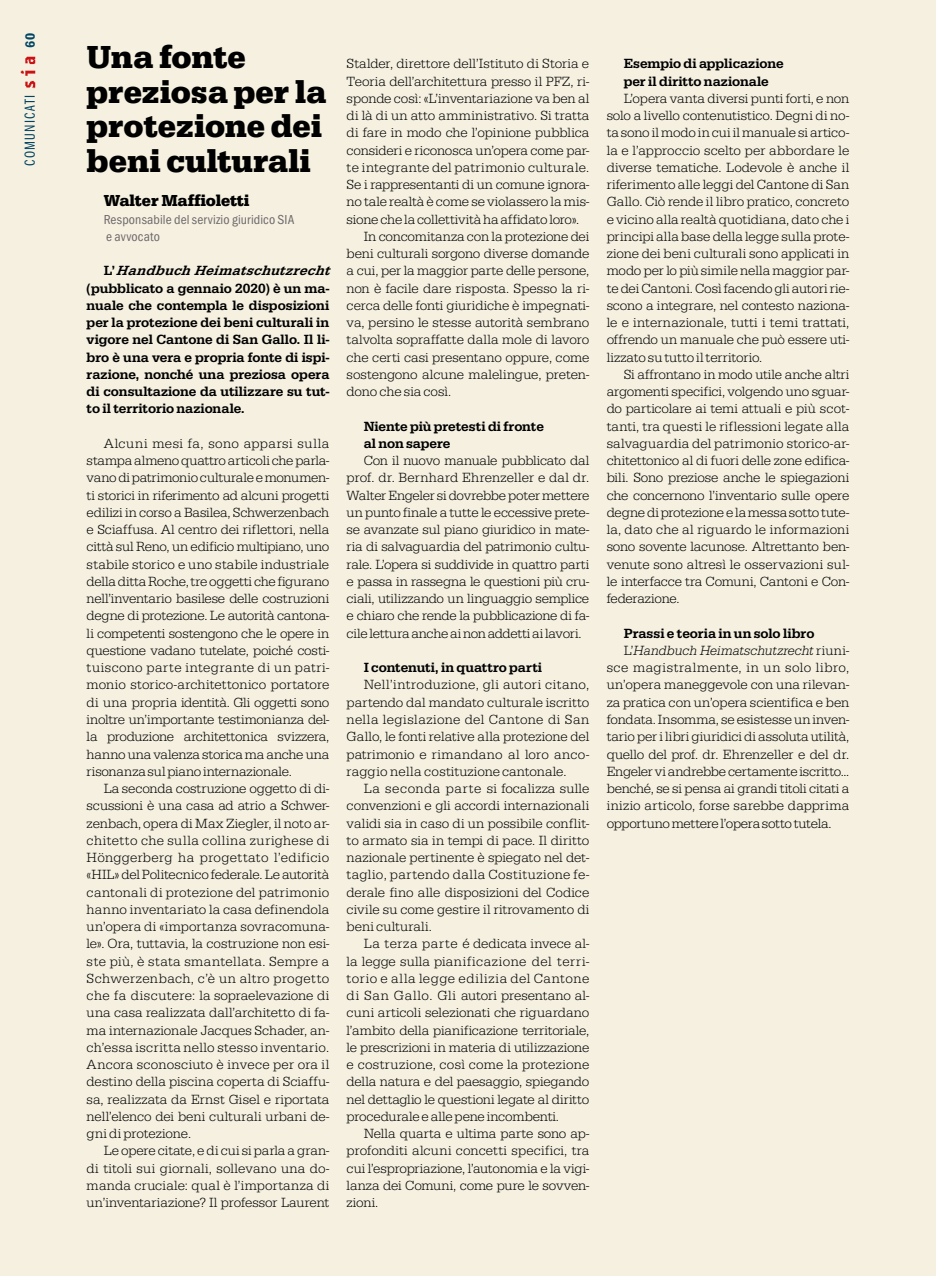
<style>
.page{position:relative;width:936px;height:1276px;background:#fff}
.page>*{position:absolute;margin:0;border:0;box-sizing:border-box;transform-origin:0 0}
.t1{font:700 33px/34.5px "Serifa";color:#000}
.t2{font:700 16.5px "Serifa";letter-spacing:-.01em;color:#000}
.t3{font:15px "ITC Franklin Gothic Std Bk Cp";letter-spacing:.09em;color:#004563}
.t4{font:13.95px "ITC Franklin Gothic Std Dm Cd";color:#004563}
.t5{font:300 13.8px/17.2px "Serifa";letter-spacing:-.005em;color:#000;text-align:justify}
.t6{font:500 13.8px/17.2px "Serifa";color:#000}
.t7{font:300 13.8px "Serifa";letter-spacing:.015em;color:#000}
.t8{font:300 13.8px "Serifa";letter-spacing:.025em;color:#000}
.t9{font:italic 300 13.8px "Serifa";letter-spacing:-.005em;color:#000}
.t10{font:300 13.8px "Serifa";letter-spacing:.04em;color:#000}
.t11{font:condensed 13.5px/17.2px "ITC Franklin Gothic Std";letter-spacing:.01em;color:#6e686b}
.s1{font-style:italic}
.s2{font-style:normal}
</style>
<div class="page">
<div style="left:0;top:1px;width:934px;height:1275px;background:#f5f0e0"></div>
<img style="left:20px;top:56px;width:15px;height:33px">
<p class="t4" style="left:22px;top:48px;width:16px;rotate:-90deg">60</p>
<p class="t3" style="left:22px;top:166px;width:73px;rotate:-90deg">COMUNICATI</p>
<h1 class="t1" style="left:87px;top:40px;width:241px">Una fonte preziosa per la protezione dei beni culturali</h1>
<p class="t2" style="left:104px;top:191px;width:147px">Walter Maffioletti</p>
<p class="t11" style="left:104px;top:211px;width:192px">Responsabile del servizio giuridico SIA e avvocato</p>
<p class="t6" style="left:87px;top:262px;width:250px;text-indent:17px">L ’ <span class="s1">HandbuchHeimatschutzrecht </span>(pubblicato a gennaio 2020) è un ma&shy;nuale che contempla le disposizioni per la protezione dei beni culturali in vigore nel Cantone di San Gallo. Il li&shy;bro è una vera e propria fonte di ispi&shy;razione, nonché una preziosa opera di consultazione da utilizzare su tut&shy;to il territorio nazionale.</p>
<p class="t5" style="left:87px;top:435px;width:244px;text-indent:17px">Alcuni mesi fa, sono apparsi sulla stampa almeno quattro articoli che parla&shy;vano di patrimonio culturale e monumen&shy;ti storici in riferimento ad alcuni progetti edilizi in corso a Basilea, Schwerzenbach e Sciaffusa. Al centro dei riflettori, nella città sul Reno, un edificio multipiano, uno stabile storico e uno stabile industriale della ditta Roche, tre oggetti che figurano nell’inventario basilese delle costruzioni degne di protezione. Le autorità cantona&shy;li competenti sostengono che le opere in questione vadano tutelate, poiché costi&shy;tuiscono parte integrante di un patri&shy;monio storico-architettonico portatore di una propria identità. Gli oggetti sono inoltre un’importante testimonianza del&shy;la produzione architettonica svizzera, hanno una valenza storica ma anche una risonanza sul piano internazionale.</p>
<p class="t5" style="left:87px;top:780px;width:244px;text-indent:17px">La seconda costruzione oggetto di di&shy;scussioni è una casa ad atrio a Schwer&shy;zenbach, opera di Max Ziegler, il noto ar&shy;chitetto che sulla collina zurighese di Hönggerberg ha progettato l’edificio «HIL» del Politecnico federale. Le autorità cantonali di protezione del patrimonio hanno inventariato la casa definendola un’opera di «importanza sovracomuna&shy;le». Ora, tuttavia, la costruzione non esi&shy;ste più, è stata smantellata. Sempre a Schwerzenbach, c’è un altro progetto che fa discutere: la sopraelevazione di una casa realizzata dall’architetto di fa&shy;ma internazionale Jacques Schader, an&shy;ch’essa iscritta nello stesso inventario.<br>Ancora sconosciuto è invece per ora il destino della piscina coperta di Sciaffu&shy;sa, realizzata da Ernst Gisel e riportata nell’elenco dei beni culturali urbani de&shy;gni di protezione.</p>
<p class="t5" style="left:87px;top:1142px;width:244px;text-indent:17px">Le opere citate, e di cui si parla a gran&shy;di titoli sui giornali, sollevano una do&shy;manda cruciale: qual è l’importanza di un’inventariazione? Il professor Laurent</p>
<p class="t5" style="left:346px;top:55px;width:244px">Stalder, direttore dell’Istituto di Storia e</p>
<p class="t5" style="left:346px;top:72px;width:244px">Teoria dell’architettura presso il PFZ, ri-</p>
<p class="t5" style="left:346px;top:90px;width:244px">sponde così: «L’inventariazione va ben al</p>
<p class="t7" style="left:346px;top:108px;width:244px">di là di un atto amministrativo. Si tratta</p>
<p class="t5" style="left:346px;top:124px;width:244px">di fare in modo che l’opinione pubblica</p>
<p class="t5" style="left:346px;top:141px;width:244px">consideri e riconosca un’opera come par-</p>
<p class="t8" style="left:346px;top:159px;width:244px">te integrante del patrimonio culturale.</p>
<p class="t5" style="left:346px;top:176px;width:244px">Se i rappresentanti di un comune ignora-</p>
<p class="t5" style="left:346px;top:193px;width:244px">no tale realtà è come se violassero la mis-</p>
<p class="t5" style="left:346px;top:210px;width:234px">sione che la collettività ha affidato loro».</p>
<p class="t5" style="left:363px;top:228px;width:227px">In concomitanza con la protezione dei</p>
<p class="t5" style="left:346px;top:245px;width:244px">beni culturali sorgono diverse domande</p>
<p class="t5" style="left:346px;top:262px;width:244px">a cui, per la maggior parte delle persone,</p>
<p class="t5" style="left:346px;top:279px;width:244px">non è facile dare risposta. Spesso la ri-</p>
<p class="t5" style="left:346px;top:297px;width:244px">cerca delle fonti giuridiche è impegnati-</p>
<p class="t5" style="left:346px;top:314px;width:244px">va, persino le stesse autorità sembrano</p>
<p class="t5" style="left:346px;top:331px;width:244px">talvolta sopraffatte dalla mole di lavoro</p>
<p class="t5" style="left:346px;top:348px;width:244px">che certi casi presentano oppure, come</p>
<p class="t5" style="left:346px;top:366px;width:244px">sostengono alcune malelingue, preten-</p>
<p class="t5" style="left:346px;top:383px;width:106px">dono che sia così.</p>
<p class="t6" style="left:363px;top:417px;width:182px">Niente più pretesti di fronte al non sapere</p>
<p class="t5" style="left:346px;top:452px;width:244px;text-indent:17px">Con il nuovo manuale pubblicato dal prof. dr. Bernhard Ehrenzeller e dal dr.<br>Walter Engeler si dovrebbe poter mettere un punto finale a tutte le eccessive prete&shy;se avanzate sul piano giuridico in mate&shy;ria di salvaguardia del patrimonio cultu&shy;rale. L’opera si suddivide in quattro parti e passa in rassegna le questioni più cru&shy;ciali, utilizzando un linguaggio semplice e chiaro che rende la pubblicazione di fa&shy;cile lettura anche ai non addetti ai lavori.</p>
<p class="t6" style="left:363px;top:659px;width:180px">I contenuti, in quattro parti</p>
<p class="t5" style="left:346px;top:676px;width:244px;text-indent:17px">Nell’introduzione, gli autori citano, partendo dal mandato culturale iscritto nella legislazione del Cantone di San Gallo, le fonti relative alla protezione del patrimonio e rimandano al loro anco&shy;raggio nella costituzione cantonale.</p>
<p class="t5" style="left:346px;top:780px;width:244px;text-indent:17px">La seconda parte si focalizza sulle convenzioni e gli accordi internazionali validi sia in caso di un possibile conflit&shy;to armato sia in tempi di pace. Il diritto nazionale pertinente è spiegato nel det&shy;taglio, partendo dalla Costituzione fe&shy;derale fino alle disposizioni del Codice civile su come gestire il ritrovamento di beni culturali.</p>
<p class="t5" style="left:346px;top:935px;width:244px;text-indent:17px">La terza parte é dedicata invece al&shy;la legge sulla pianificazione del terri&shy;torio e alla legge edilizia del Cantone di San Gallo. Gli autori presentano al&shy;cuni articoli selezionati che riguardano l’ambito della pianificazione territoriale, le prescrizioni in materia di utilizzazione e costruzione, così come la protezione della natura e del paesaggio, spiegando nel dettaglio le questioni legate al diritto procedurale e alle pene incombenti.</p>
<p class="t5" style="left:346px;top:1125px;width:244px;text-indent:17px">Nella quarta e ultima parte sono ap&shy;profonditi alcuni concetti specifici, tra cui l’espropriazione, l’autonomia e la vigi&shy;lanza dei Comuni, come pure le sovven&shy;zioni.</p>
<p class="t6" style="left:623px;top:55px;width:161px">Esempio di applicazione per il diritto nazionale</p>
<p class="t5" style="left:606px;top:90px;width:244px;text-indent:17px">L’opera vanta diversi punti forti, e non solo a livello contenutistico. Degni di no&shy;ta sono il modo in cui il manuale si artico&shy;la e l’approccio scelto per abbordare le diverse tematiche. Lodevole è anche il riferimento alle leggi del Cantone di San Gallo. Ciò rende il libro pratico, concreto e vicino alla realtà quotidiana, dato che i principi alla base della legge sulla prote&shy;zione dei beni culturali sono applicati in modo per lo più simile nella maggior par&shy;te dei Cantoni. Così facendo gli autori rie&shy;scono a integrare, nel contesto naziona&shy;le e internazionale, tutti i temi trattati, offrendo un manuale che può essere uti&shy;lizzato su tutto il territorio.</p>
<p class="t5" style="left:606px;top:366px;width:244px;text-indent:17px">Si affrontano in modo utile anche altri argomenti specifici, volgendo uno sguar&shy;do particolare ai temi attuali e più scot&shy;tanti, tra questi le riflessioni legate alla salvaguardia del patrimonio storico-ar&shy;chitettonico al di fuori delle zone edifica&shy;bili. Sono preziose anche le spiegazioni che concernono l’inventario sulle opere degne di protezione e la messa sotto tute&shy;la, dato che al riguardo le informazioni sono sovente lacunose. Altrettanto ben&shy;venute sono altresì le osservazioni sul&shy;le interfacce tra Comuni, Cantoni e Con&shy;federazione.</p>
<p class="t6" style="left:623px;top:624px;width:192px">Prassi e teoria in un solo libro</p>
<p class="t9" style="left:623px;top:642px;width:227px"><span class="s2">L’</span>Handbuch Heimatschutzrecht <span class="s2">riuni-</span></p>
<p class="t10" style="left:606px;top:660px;width:244px">sce magistralmente, in un solo libro,</p>
<p class="t5" style="left:606px;top:676px;width:244px">un’opera maneggevole con una rilevan-</p>
<p class="t5" style="left:606px;top:693px;width:244px">za pratica con un’opera scientifica e ben</p>
<p class="t5" style="left:606px;top:711px;width:244px">fondata. Insomma, se esistesse un inven-</p>
<p class="t5" style="left:606px;top:728px;width:244px">tario per i libri giuridici di assoluta utilità,</p>
<p class="t5" style="left:606px;top:745px;width:244px">quello del prof. dr. Ehrenzeller e del dr.</p>
<p class="t5" style="left:606px;top:762px;width:244px">Engeler vi andrebbe certamente iscritto...</p>
<p class="t5" style="left:606px;top:780px;width:244px">benché, se si pensa ai grandi titoli citati a</p>
<p class="t7" style="left:606px;top:798px;width:244px">inizio articolo, forse sarebbe dapprima</p>
<p class="t5" style="left:606px;top:814px;width:226px">opportuno mettere l’opera sotto tutela.</p>
</div>
